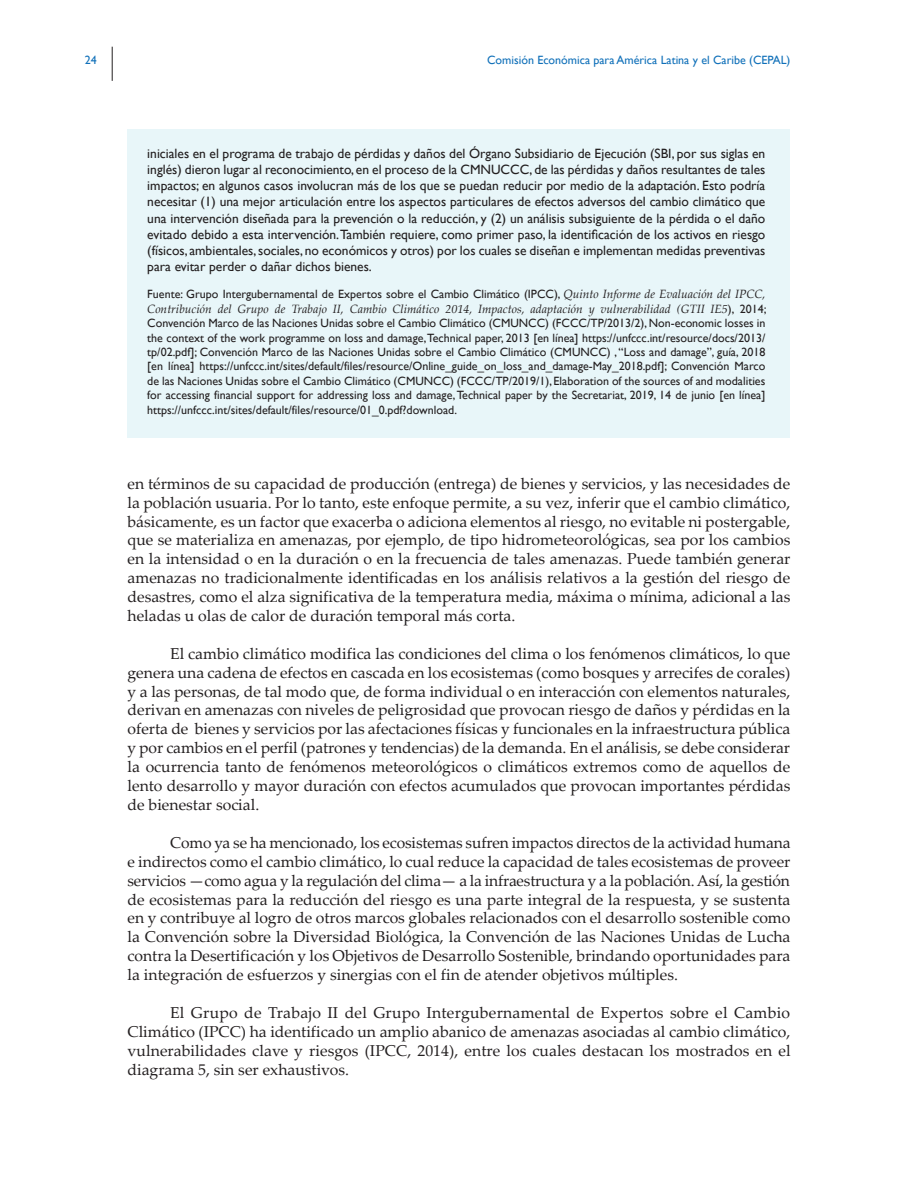
<style>
.page{position:relative;width:918px;height:1188px;background:#fff}
.page>*{position:absolute;margin:0;border:0;box-sizing:border-box;transform-origin:0 0}
.L_Parrafo_normal{font:15.75px/18.9px "Palatino Linotype";color:#231f20;text-align:justify}
.L_C_y_G_-_Recuadro_texto_primero{font:13.5px/16.2px "Gill Sans";color:#231f20;text-align:justify}
.L_C_y_G_-_Fuente{font:12px/14.4px "Gill Sans";color:#231f20;text-align:justify}
.t1{font:12px "Gill Sans";color:#1070b9}
.s1{font-family:"Palatino Linotype";font-style:italic}
</style>
<div class="page">
<hr style="left:112px;top:47px;width:1px;height:34px;background:#231f20">
<div style="left:128px;top:130px;width:662px;height:308px;background:#e8f6f9"></div>
<p class="t1" style="left:85px;top:53px;width:14px">24</p>
<p class="t1" style="left:487px;top:53px;width:305px">Comisión Económica para América Latina y el Caribe (CEPAL)</p>
<p class="L_C_y_G_-_Recuadro_texto_primero" style="left:147px;top:145px;width:620px">iniciales en el programa de trabajo de pérdidas y daños del Órgano Subsidiario de Ejecución (SBI, por sus siglas en inglés) dieron lugar al reconocimiento, en el proceso de la CMNUCCC, de las pérdidas y daños resultantes de tales impactos; en algunos casos involucran más de los que se puedan reducir por medio de la adaptación. Esto podría necesitar (1) una mejor articulación entre los aspectos particulares de efectos adversos del cambio climático que una intervención diseñada para la prevención o la reducción, y (2) un análisis subsiguiente de la pérdida o el daño evitado debido a esta intervención. También requiere, como primer paso, la identificación de los activos en riesgo (físicos, ambientales, sociales, no económicos y otros) por los cuales se diseñan e implementan medidas preventivas para evitar perder o dañar dichos bienes.</p>
<p class="L_C_y_G_-_Fuente" style="left:147px;top:287px;width:621px">Fuente: Grupo Intergubernamental de Expertos sobre el Cambio Climático (IPCC), <span class="s1">Quinto Informe de Evaluación del IPCC, Contribución del Grupo de Trabajo II, Cambio Climático 2014, Impactos, adaptación y vulnerabilidad (GTII IE5</span>), 2014; Convención Marco de las Naciones Unidas sobre el Cambio Climático (CMUNCC) (FCCC/TP/2013/2), Non-economic losses in the context of the work programme on loss and damage, Technical paper, 2013 [en línea] https://unfccc.int/resource/docs/2013/ tp/02.pdf]; Convención Marco de las Naciones Unidas sobre el Cambio Climático (CMUNCC) , “Loss and damage”, guía, 2018 [en línea] https://unfccc.int/sites/default/files/resource/Online_guide_on_loss_and_damage-May_2018.pdf]; Convención Marco de las Naciones Unidas sobre el Cambio Climático (CMUNCC) (FCCC/TP/2019/1), Elaboration of the sources of and modalities for accessing financial support for addressing loss and damage, Technical paper by the Secretariat, 2019, 14 de junio [en línea] https://unfccc.int/sites/default/files/resource/01_0.pdf?download.</p>
<p class="L_Parrafo_normal" style="left:128px;top:473px;width:664px">en términos de su capacidad de producción (entrega) de bienes y servicios, y las necesidades de la población usuaria. Por lo tanto, este enfoque permite, a su vez, inferir que el cambio climático, básicamente, es un factor que exacerba o adiciona elementos al riesgo, no evitable ni postergable, que se materializa en amenazas, por ejemplo, de tipo hidrometeorológicas, sea por los cambios en la intensidad o en la duración o en la frecuencia de tales amenazas. Puede también generar amenazas no tradicionalmente identificadas en los análisis relativos a la gestión del riesgo de desastres, como el alza significativa de la temperatura media, máxima o mínima, adicional a las heladas u olas de calor de duración temporal más corta.</p>
<p class="L_Parrafo_normal" style="left:128px;top:643px;width:664px;text-indent:43px">El cambio climático modifica las condiciones del clima o los fenómenos climáticos, lo que genera una cadena de efectos en cascada en los ecosistemas (como bosques y arrecifes de corales) y a las personas, de tal modo que, de forma individual o en interacción con elementos naturales, derivan en amenazas con niveles de peligrosidad que provocan riesgo de daños y pérdidas en la oferta de bienes y servicios por las afectaciones físicas y funcionales en la infraestructura pública y por cambios en el perfil (patrones y tendencias) de la demanda. En el análisis, se debe considerar la ocurrencia tanto de fenómenos meteorológicos o climáticos extremos como de aquellos de lento desarrollo y mayor duración con efectos acumulados que provocan importantes pérdidas de bienestar social.</p>
<p class="L_Parrafo_normal" style="left:128px;top:832px;width:665px;text-indent:43px">Como ya se ha mencionado, los ecosistemas sufren impactos directos de la actividad humana e indirectos como el cambio climático, lo cual reduce la capacidad de tales ecosistemas de proveer servicios —como agua y la regulación del clima— a la infraestructura y a la población. Así, la gestión de ecosistemas para la reducción del riesgo es una parte integral de la respuesta, y se sustenta en y contribuye al logro de otros marcos globales relacionados con el desarrollo sostenible como la Convención sobre la Diversidad Biológica, la Convención de las Naciones Unidas de Lucha contra la Desertificación y los Objetivos de Desarrollo Sostenible, brindando oportunidades para la integración de esfuerzos y sinergias con el fin de atender objetivos múltiples.</p>
<p class="L_Parrafo_normal" style="left:128px;top:1002px;width:665px;text-indent:43px">El Grupo de Trabajo II del Grupo Intergubernamental de Expertos sobre el Cambio Climático (IPCC) ha identificado un amplio abanico de amenazas asociadas al cambio climático, vulnerabilidades clave y riesgos (IPCC, 2014), entre los cuales destacan los mostrados en el diagrama 5, sin ser exhaustivos.</p>
</div>
